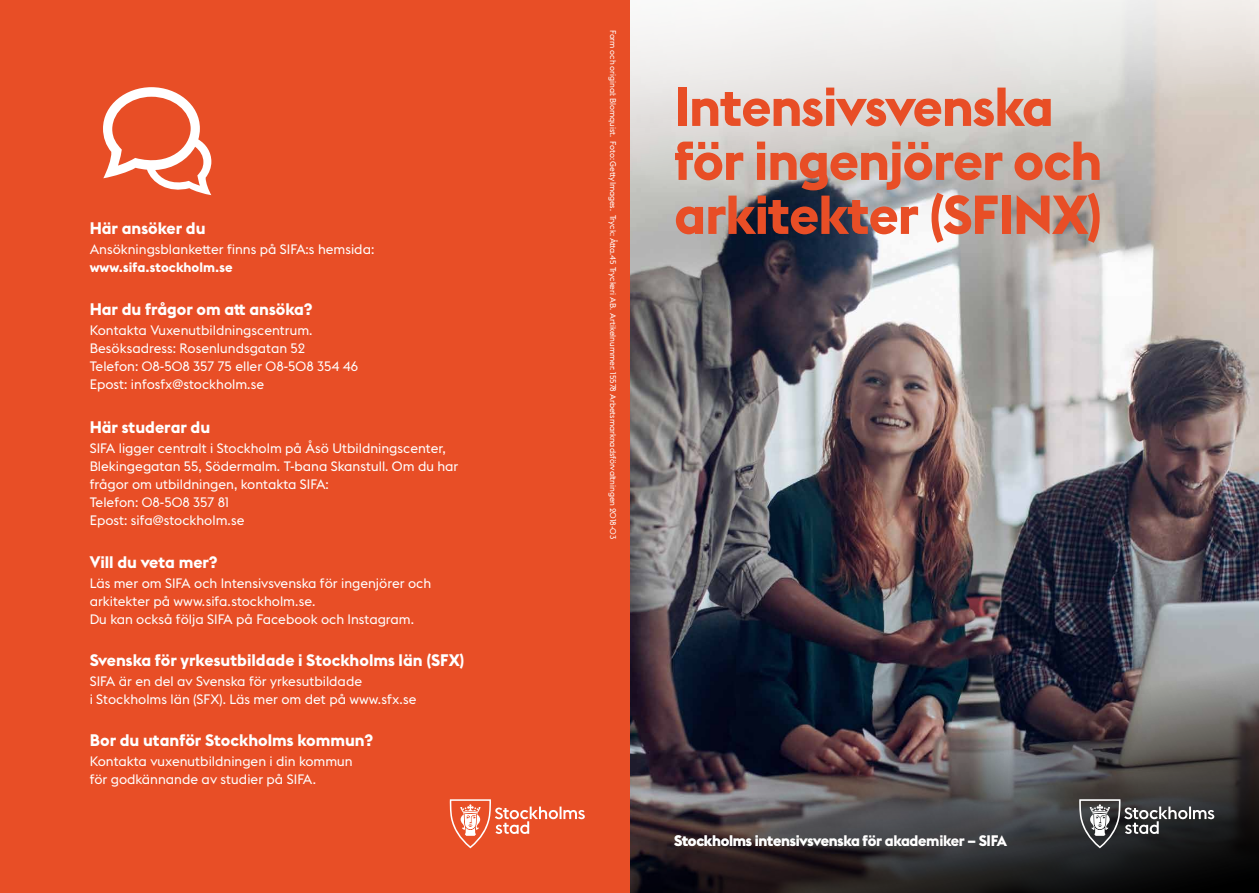
<style>
.page{position:relative;width:1259px;height:893px;background:#fff}
.page>*{position:absolute;margin:0;border:0;box-sizing:border-box;transform-origin:0 0}
.t1{font:700 54px/54px "Stockholm Type";letter-spacing:-.02em;color:#e84e26}
.t2{font:700 16.5px "Stockholm Type";color:#fff}
.t3{font:700 15px "Stockholm Type";letter-spacing:-.02em;color:#fff}
.t4{font:13.5px/18px "Stockholm Type";color:#fff}
.t5{font:700 13.5px "Stockholm Type";color:#fff}
.t6{font:8.25px "Stockholm Type";letter-spacing:-.01em;color:#fff}
</style>
<div class="page">
<img style="left:629px;top:282px;width:630px;height:345px">
<svg style="left:629px;top:0;width:630px;height:282px;background:#c7c5c4"></svg>
<svg style="left:629px;top:627px;width:630px;height:266px;background:#3e393f"></svg>
<div style="left:0;top:0;width:629px;height:893px;background:#e84e26"></div>
<svg style="left:450px;top:799px;width:135px;height:49px"></svg>
<svg style="left:103px;top:87px;width:108px;height:108px"></svg>
<svg style="left:1079px;top:799px;width:135px;height:49px;background:#4e4f50"></svg>
<p class="t2" style="left:90px;top:216px;width:117px">Här ansöker du</p>
<p class="t4" style="left:90px;top:240px;width:286px">Ansökningsblanketter finns på SIFA:s hemsida:</p>
<p class="t5" style="left:90px;top:258px;width:145px">www.sifa.stockholm.se</p>
<p class="t2" style="left:90px;top:298px;width:224px">Har du frågor om att ansöka?</p>
<p class="t4" style="left:90px;top:321px;width:270px">Kontakta Vuxenutbildningscentrum.<br>Besöksadress: Rosenlundsgatan 52<br>Telefon: 08-508 357 75 eller 08-508 354 46<br>Epost: infosfx@stockholm.se</p>
<p class="t2" style="left:90px;top:415px;width:122px">Här studerar du</p>
<p class="t4" style="left:90px;top:438px;width:370px">SIFA ligger centralt i Stockholm på Åsö Utbildningscenter, Blekingegatan 55, Södermalm. T-bana Skanstull. Om du har frågor om utbildningen, kontakta SIFA:<br>Telefon: 08-508 357 81<br>Epost: sifa@stockholm.se</p>
<p class="t2" style="left:90px;top:550px;width:129px">Vill du veta mer?</p>
<p class="t4" style="left:90px;top:574px;width:343px">Läs mer om SIFA och Intensivsvenska för ingenjörer och arkitekter på www.sifa.stockholm.se.<br>Du kan också följa SIFA på Facebook och Instagram.</p>
<p class="t2" style="left:90px;top:648px;width:376px">Svenska för yrkesutbildade i Stockholms län (SFX)</p>
<p class="t4" style="left:90px;top:672px;width:328px">SIFA är en del av Svenska för yrkesutbildade<br>i Stockholms län (SFX). Läs mer om det på www.sfx.se</p>
<p class="t2" style="left:90px;top:728px;width:285px">Bor du utanför Stockholms kommun?</p>
<p class="t4" style="left:90px;top:751px;width:264px">Kontakta vuxenutbildningen i din kommun för godkännande av studier på SIFA.</p>
<p class="t6" style="left:618px;top:30px;width:511px;rotate:90deg">Form och original: Blomquist. Foto: GettyImages. Tryck: Åtta.45 Tryckeri AB. Artikelnummer: 15578 Arbetsmarknadsförvaltningen 2018-03</p>
<h1 class="t1" style="left:674px;top:77px;width:430px">Intensivsvenska för ingenjörer och arkitekter (SFINX)</h1>
<p class="t3" style="left:674px;top:830px;width:334px">Stockholms intensivsvenska för akademiker – SIFA</p>
</div>
